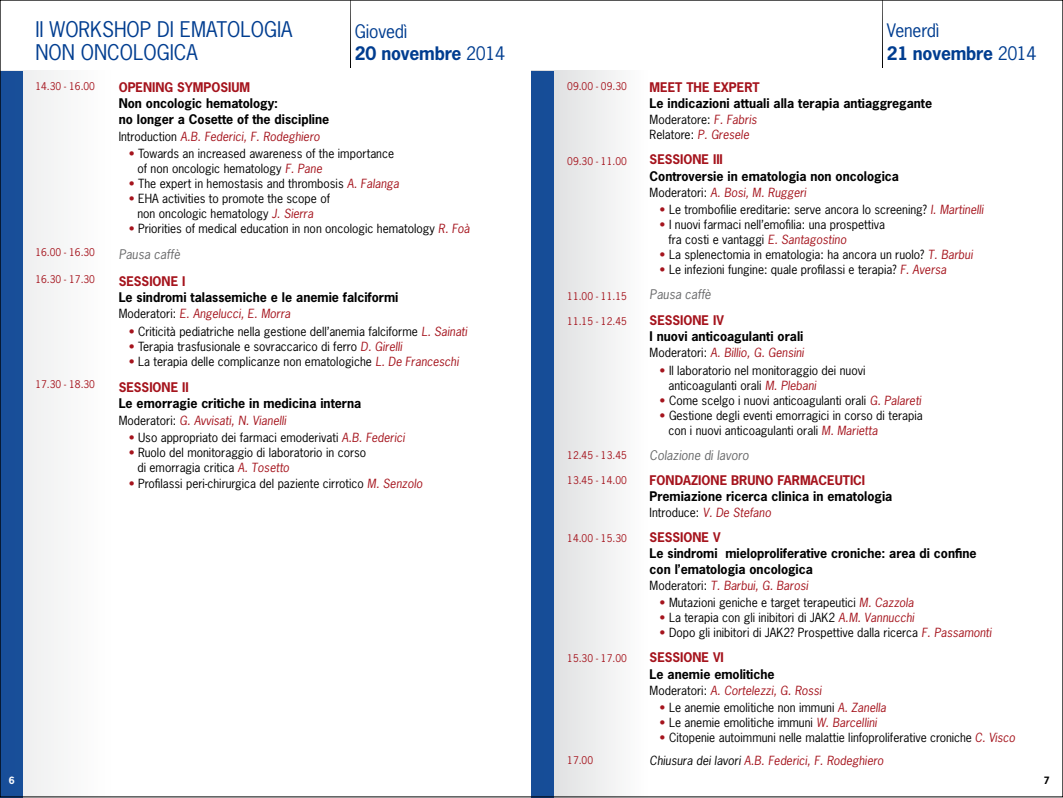
<style>
.page{position:relative;width:1063px;height:798px;background:#fff}
.page>*{position:absolute;margin:0;border:0;box-sizing:border-box;transform-origin:0 0}
.t1{font:20.25px/22.5px "News Gothic";color:#003d90}
.t2{font:17.5px/22.5px "News Gothic";letter-spacing:-.01em;color:#003d90}
.t3{font:700 12.5px/16.2px "News Gothic";color:#000}
.t4{font:700 12.5px "News Gothic";color:#a5141d}
.t5{font:italic 12.5px "News Gothic";color:#696a6b}
.t6{font:11.88px/15px "News Gothic";color:#000}
.t7{font:italic 11.88px "News Gothic";color:#a5141d}
.t8{font:10px "News Gothic";color:#a5141d}
.t9{font:700 9.5px "News Gothic";color:#000}
.t10{font:700 9.5px "News Gothic";color:#fff}
.s1{font-weight:700}
.s2{font-style:normal;color:#000}
.s3{color:#a5141d}
.s4{font-style:italic;color:#a5141d}
.s5{font-style:italic}
</style>
<div class="page">
<div style="left:0;top:71px;width:116px;height:726px;background:#f6f7f7"></div>
<div style="left:0;top:71px;width:23px;height:726px;background:#184e99"></div>
<svg style="left:554px;top:71px;width:97px;height:726px"></svg>
<div style="left:531px;top:71px;width:23px;height:726px;background:#164d97"></div>
<hr style="left:350px;top:0;width:1px;height:67px;background:#000">
<hr style="left:882px;top:0;width:1px;height:67px;background:#000">
<p class="t10" style="left:9px;top:773px;width:7px">6</p>
<h1 class="t1" style="left:35px;top:18px;width:259px">II WORKSHOP DI EMATOLOGIA<br>NON ONCOLOGICA</h1>
<p class="t8" style="left:35px;top:80px;width:61px">14.30 - 16.00</p>
<h2 class="t2" style="left:355px;top:20px;width:152px">Giovedì<br><span class="s1">20 novembre</span> 2014</h2>
<h2 class="t2" style="left:887px;top:19px;width:151px">Venerdì<br><span class="s1">21 novembre</span> 2014</h2>
<p class="t4" style="left:119px;top:79px;width:18px">Opening</p>
<p class="t4" style="left:177px;top:79px;width:25px">symposium</p>
<p class="t3" style="left:119px;top:95px;width:212px">Non oncologic hematology:<br>no longer a Cosette of the discipline</p>
<p class="t7" style="left:119px;top:128px;width:203px"><span class="s2">Introduction</span> A.B. Federici, F. Rodeghiero</p>
<p class="t6" style="left:137px;top:146px;width:258px;text-indent:-9px"><span class="s3">•</span> Towards an increased awareness of the importance of non oncologic hematology <span class="s4">F. Pane</span></p>
<p class="t6" style="left:129px;top:176px;width:272px"><span class="s3">•</span> The expert in hemostasis and thrombosis <span class="s4">A. Falanga</span></p>
<p class="t6" style="left:137px;top:191px;width:194px;text-indent:-9px"><span class="s3">•</span> EHA activities to promote the scope of non oncologic hematology <span class="s4">J. Sierra</span></p>
<p class="t6" style="left:129px;top:221px;width:343px"><span class="s3">•</span> Priorities of medical education in non oncologic hematology <span class="s4">R. Foà</span></p>
<p class="t5" style="left:119px;top:246px;width:63px">Pausa caffè</p>
<p class="t4" style="left:119px;top:272px;width:68px">SESSIONE I</p>
<p class="t3" style="left:119px;top:289px;width:281px">Le sindromi talassemiche e le anemie falciformi</p>
<p class="t7" style="left:119px;top:306px;width:173px"><span class="s2">Moderatori:</span> E. Angelucci, E. Morra</p>
<p class="t6" style="left:129px;top:323px;width:340px"><span class="s3">•</span> Criticità pediatriche nella gestione dell’anemia falciforme <span class="s4">L. Sainati</span></p>
<p class="t6" style="left:129px;top:338px;width:275px"><span class="s3">•</span> Terapia trasfusionale e sovraccarico di ferro <span class="s4">D. Girelli</span></p>
<p class="t6" style="left:129px;top:353px;width:332px"><span class="s3">•</span> La terapia delle complicanze non ematologiche <span class="s4">L. De Franceschi</span></p>
<p class="t4" style="left:119px;top:379px;width:16px">Sessione</p>
<p class="t4" style="left:182px;top:379px;width:8px">II</p>
<p class="t3" style="left:119px;top:395px;width:244px">Le emorragie critiche in medicina interna</p>
<p class="t7" style="left:119px;top:412px;width:169px"><span class="s2">Moderatori:</span> G. Avvisati, N. Vianelli</p>
<p class="t6" style="left:129px;top:429px;width:278px"><span class="s3">•</span> Uso appropriato dei farmaci emoderivati <span class="s4">A.B. Federici</span></p>
<p class="t6" style="left:137px;top:444px;width:230px;text-indent:-9px"><span class="s3">•</span> Ruolo del monitoraggio di laboratorio in corso di emorragia critica <span class="s4">A. Tosetto</span></p>
<p class="t6" style="left:129px;top:476px;width:295px"><span class="s3">•</span> Profilassi peri-chirurgica del paziente cirrotico <span class="s4">M. Senzolo</span></p>
<p class="t8" style="left:567px;top:80px;width:61px">09.00 - 09.30</p>
<p class="t4" style="left:650px;top:79px;width:19px">Meet</p>
<p class="t4" style="left:686px;top:79px;width:44px">the Expert</p>
<p class="t3" style="left:650px;top:95px;width:284px">Le indicazioni attuali alla terapia antiaggregante</p>
<p class="t6" style="left:650px;top:112px;width:109px">Moderatore: <span class="s4">F. Fabris<br></span>Relatore: <span class="s4">P. Gresele</span></p>
<p class="t4" style="left:650px;top:151px;width:75px">SESSIONE III</p>
<p class="t3" style="left:650px;top:167px;width:251px">Controversie in ematologia non oncologica</p>
<p class="t7" style="left:650px;top:185px;width:158px"><span class="s2">Moderatori:</span> A. Bosi, M. Ruggeri</p>
<p class="t6" style="left:660px;top:202px;width:326px"><span class="s3">•</span> Le trombofilie ereditarie: serve ancora lo screening? <span class="s4">I. Martinelli</span></p>
<p class="t6" style="left:668px;top:217px;width:218px;text-indent:-9px"><span class="s3">•</span> I nuovi farmaci nell’emofilia: una prospettiva fra costi e vantaggi <span class="s4">E. Santagostino</span></p>
<p class="t6" style="left:660px;top:247px;width:315px"><span class="s3">•</span> La splenectomia in ematologia: ha ancora un ruolo? <span class="s4">T. Barbui</span></p>
<p class="t6" style="left:660px;top:262px;width:288px"><span class="s3">•</span> Le infezioni fungine: quale profilassi e terapia? <span class="s4">F. Aversa</span></p>
<p class="t5" style="left:650px;top:286px;width:63px">Pausa caffè</p>
<p class="t4" style="left:650px;top:311px;width:16px">Sessione</p>
<p class="t4" style="left:713px;top:311px;width:12px">IV</p>
<p class="t3" style="left:650px;top:327px;width:155px">I nuovi anticoagulanti orali</p>
<p class="t7" style="left:650px;top:345px;width:156px"><span class="s2">Moderatori:</span> A. Billio, G. Gensini</p>
<p class="t6" style="left:668px;top:362px;width:199px;text-indent:-9px"><span class="s3">•</span> Il laboratorio nel monitoraggio dei nuovi anticoagulanti orali <span class="s4">M. Plebani</span></p>
<p class="t6" style="left:660px;top:392px;width:263px"><span class="s3">•</span> Come scelgo i nuovi anticoagulanti orali <span class="s4">G. Palareti</span></p>
<p class="t6" style="left:668px;top:407px;width:256px;text-indent:-9px"><span class="s3">•</span> Gestione degli eventi emorragici in corso di terapia con i nuovi anticoagulanti orali <span class="s4">M. Marietta</span></p>
<p class="t5" style="left:650px;top:446px;width:101px">Colazione di lavoro</p>
<p class="t4" style="left:650px;top:471px;width:217px">FONDAZIONE BRUNO FARMACEUTICI</p>
<p class="t3" style="left:650px;top:487px;width:244px">Premiazione ricerca clinica in ematologia</p>
<p class="t7" style="left:650px;top:505px;width:123px"><span class="s2">Introduce:</span> V. De Stefano</p>
<p class="t4" style="left:650px;top:529px;width:16px">Sessione</p>
<p class="t4" style="left:713px;top:529px;width:9px">V</p>
<p class="t3" style="left:650px;top:545px;width:329px;line-height:15px">Le sindromi mieloproliferative croniche: area di confine con l’ematologia oncologica</p>
<p class="t7" style="left:650px;top:577px;width:160px"><span class="s2">Moderatori:</span> T. Barbui, G. Barosi</p>
<p class="t6" style="left:660px;top:594px;width:256px"><span class="s3">•</span> Mutazioni geniche e target terapeutici <span class="s4">M. Cazzola</span></p>
<p class="t6" style="left:660px;top:609px;width:256px"><span class="s3">•</span> La terapia con gli inibitori di JAK2 <span class="s4">A.M. Vannucchi</span></p>
<p class="t6" style="left:660px;top:624px;width:334px"><span class="s3">•</span> Dopo gli inibitori di JAK2? Prospettive dalla ricerca <span class="s4">F. Passamonti</span></p>
<p class="t4" style="left:650px;top:649px;width:16px">Sessione</p>
<p class="t4" style="left:713px;top:649px;width:12px">VI</p>
<p class="t3" style="left:650px;top:665px;width:127px">Le anemie emolitiche</p>
<p class="t7" style="left:650px;top:682px;width:173px"><span class="s2">Moderatori:</span> A. Cortelezzi, G. Rossi</p>
<p class="t6" style="left:660px;top:699px;width:228px"><span class="s3">•</span> Le anemie emolitiche non immuni <span class="s4">A. Zanella</span></p>
<p class="t6" style="left:660px;top:714px;width:219px"><span class="s3">•</span> Le anemie emolitiche immuni <span class="s4">W. Barcellini</span></p>
<p class="t6" style="left:650px;top:726px;width:367px;line-height:22.5px;text-indent:10px"><span class="s3">•</span> Citopenie autoimmuni nelle malattie linfoproliferative croniche <span class="s4">C. Visco<br></span><span class="s5">Chiusura dei lavori</span> <span class="s4">A.B. Federici, F. Rodeghiero</span></p>
<p class="t8" style="left:567px;top:155px;width:61px">09.30 - 11.00</p>
<p class="t8" style="left:35px;top:246px;width:61px">16.00 - 16.30</p>
<p class="t8" style="left:35px;top:272px;width:61px">16.30 - 17.30</p>
<p class="t8" style="left:567px;top:290px;width:61px">11.00 - 11.15</p>
<p class="t8" style="left:567px;top:315px;width:61px">11.15 - 12.45</p>
<p class="t8" style="left:35px;top:377px;width:61px">17.30 - 18.30</p>
<p class="t8" style="left:567px;top:448px;width:61px">12.45 - 13.45</p>
<p class="t8" style="left:567px;top:473px;width:61px">13.45 - 14.00</p>
<p class="t8" style="left:567px;top:531px;width:61px">14.00 - 15.30</p>
<p class="t8" style="left:567px;top:651px;width:61px">15.30 - 17.00</p>
<p class="t8" style="left:567px;top:753px;width:27px">17.00</p>
<p class="t9" style="left:1044px;top:773px;width:7px">7</p>
</div>
